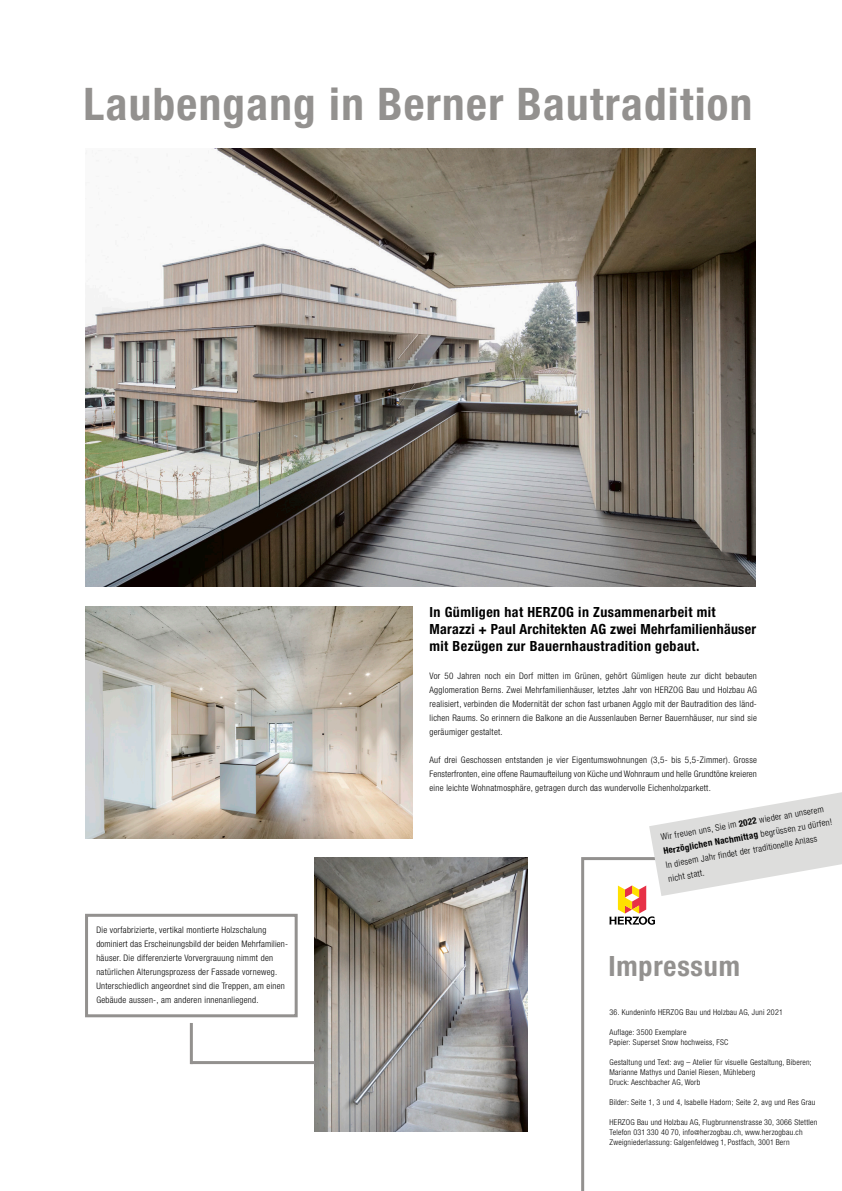
<style>
.page{position:relative;width:842px;height:1191px;background:#fff}
.page>*{position:absolute;margin:0;border:0;box-sizing:border-box;transform-origin:0 0}
.t1{font:700 condensed 45px "Helvetica Neue LT";letter-spacing:.03em;color:#93918f}
.t2{font:700 condensed 28px "Helvetica Neue LT";letter-spacing:.03em;color:#93918f}
.t3{font:700 condensed 14px "Helvetica Neue LT";letter-spacing:.03em;color:#000}
.t4{font:300 condensed 9px/14px "Helvetica Neue LT";letter-spacing:.03em;color:#000;text-align:justify}
.t5{font:700 condensed 9px "Helvetica Neue LT";color:#000}
.t6{font:300 condensed 8px "Helvetica Neue LT";letter-spacing:.03em;color:#000}
.s1{font-weight:700}
.s2{font-weight:300}
.s3{font-size:7px}
</style>
<div class="page">
<svg style="left:581px;top:857px;width:74px;height:334px"></svg>
<img style="left:85px;top:149px;width:670px;height:438px">
<img style="left:315px;top:857px;width:212px;height:274px">
<img style="left:85px;top:606px;width:327px;height:232px">
<hr style="left:190px;top:1023px;width:3px;height:41px;background:#93918f">
<hr style="left:191px;top:1061px;width:124px;height:3px;background:#93918f">
<div style="left:85px;top:913px;width:213px;height:104px;border:3px solid #93918f"></div>
<svg style="left:609px;top:792px;width:233px;height:132px"></svg>
<p class="t1" style="left:84px;top:77px;width:670px">Laubengang in Berner Bautradition</p>
<p class="t4" style="left:96px;top:922px;width:172px">Die vorfabrizierte, vertikal montierte Holzschalung</p>
<p class="t4" style="left:96px;top:936px;width:193px">dominiert das Erscheinungsbild der beiden Mehrfamilien-</p>
<p class="t4" style="left:96px;top:950px;width:190px;text-align:left">häuser. Die differenzierte Vorvergrauung nimmt den natürlichen Alterungsprozess der Fassade vorneweg.<br>Unterschiedlich angeordnet sind die Treppen, am einen Gebäude aussen-, am anderen innenanliegend.</p>
<p class="t3" style="left:429px;top:603px;width:288px">In Gümligen hat HERZOG in Zusammenarbeit mit</p>
<p class="t3" style="left:429px;top:620px;width:328px">Marazzi + Paul Architekten AG zwei Mehrfamilienhäuser</p>
<p class="t3" style="left:429px;top:637px;width:271px">mit Bezügen zur Bauernhaustradition gebaut.</p>
<p class="t4" style="left:429px;top:668px;width:329px">Vor 50 Jahren noch ein Dorf mitten im Grünen, gehört Gümligen heute zur dicht bebauten Agglomeration Berns. Zwei Mehrfamilienhäuser, letztes Jahr von HERZOG Bau und Holzbau AG realisiert, verbinden die Modernität der schon fast urbanen Agglo mit der Bautradition des länd&shy;lichen Raums. So erinnern die Balkone an die Aussenlauben Berner Bauernhäuser, nur sind sie geräumiger gestaltet.</p>
<p class="t4" style="left:429px;top:752px;width:329px">Auf drei Geschossen entstanden je vier Eigentumswohnungen (3,5- bis 5,5-Zimmer). Grosse Fensterfronten, eine offene Raumaufteilung von Küche und Wohnraum und helle Grundtöne kreieren eine leichte Wohnatmosphäre, getragen durch das wundervolle Eichenholzparkett.</p>
<p class="t4" style="left:660px;top:830px;width:167px;rotate:-10deg">Wir freuen uns, Sie im <span class="s1">2022</span> wieder an unserem</p>
<p class="t5" style="left:662px;top:845px;width:173px;rotate:-10deg">Herzöglichen Nachmittag <span class="s2">begrüssen zu dürfen!</span></p>
<p class="t4" style="left:665px;top:858px;width:155px;rotate:-10deg">In diesem Jahr findet der traditionelle Anlass</p>
<p class="t4" style="left:667px;top:871px;width:38px;rotate:-10deg">nicht statt.</p>
<p class="t2" style="left:608px;top:949px;width:133px">Impressum</p>
<p class="t6" style="left:609px;top:1007px;width:175px">36. Kundeninfo HERZOG Bau und Holzbau AG, Juni 2021</p>
<p class="t6" style="left:609px;top:1027px;width:78px">Auflage: 3500 Exemplare</p>
<p class="t6" style="left:609px;top:1037px;width:120px">Papier: Superset Snow hochweiss, FSC</p>
<p class="t6" style="left:609px;top:1057px;width:204px">Gestaltung und Text: avg – Atelier für visuelle Gestaltung, Biberen;</p>
<p class="t6" style="left:609px;top:1067px;width:147px">Marianne Mathys und Daniel Riesen, Mühleberg</p>
<p class="t6" style="left:609px;top:1077px;width:92px">Druck: Aeschbacher AG, Worb</p>
<p class="t6" style="left:609px;top:1097px;width:207px">Bilder: Seite 1, 3 und 4, Isabelle Hadorn; Seite 2, avg und Res Grau</p>
<p class="t6" style="left:609px;top:1117px;width:209px">HERZOG Bau und Holzbau AG, Flugbrunnenstrasse 30, 3066 Stettlen</p>
<p class="t6" style="left:609px;top:1127px;width:195px">Telefon 031 330 40 70, info<span class="s3">@</span>herzogbau.ch, www.herzogbau.ch</p>
<p class="t6" style="left:609px;top:1137px;width:182px">Zweigniederlassung: Galgenfeldweg 1, Postfach, 3001 Bern</p>
</div>
